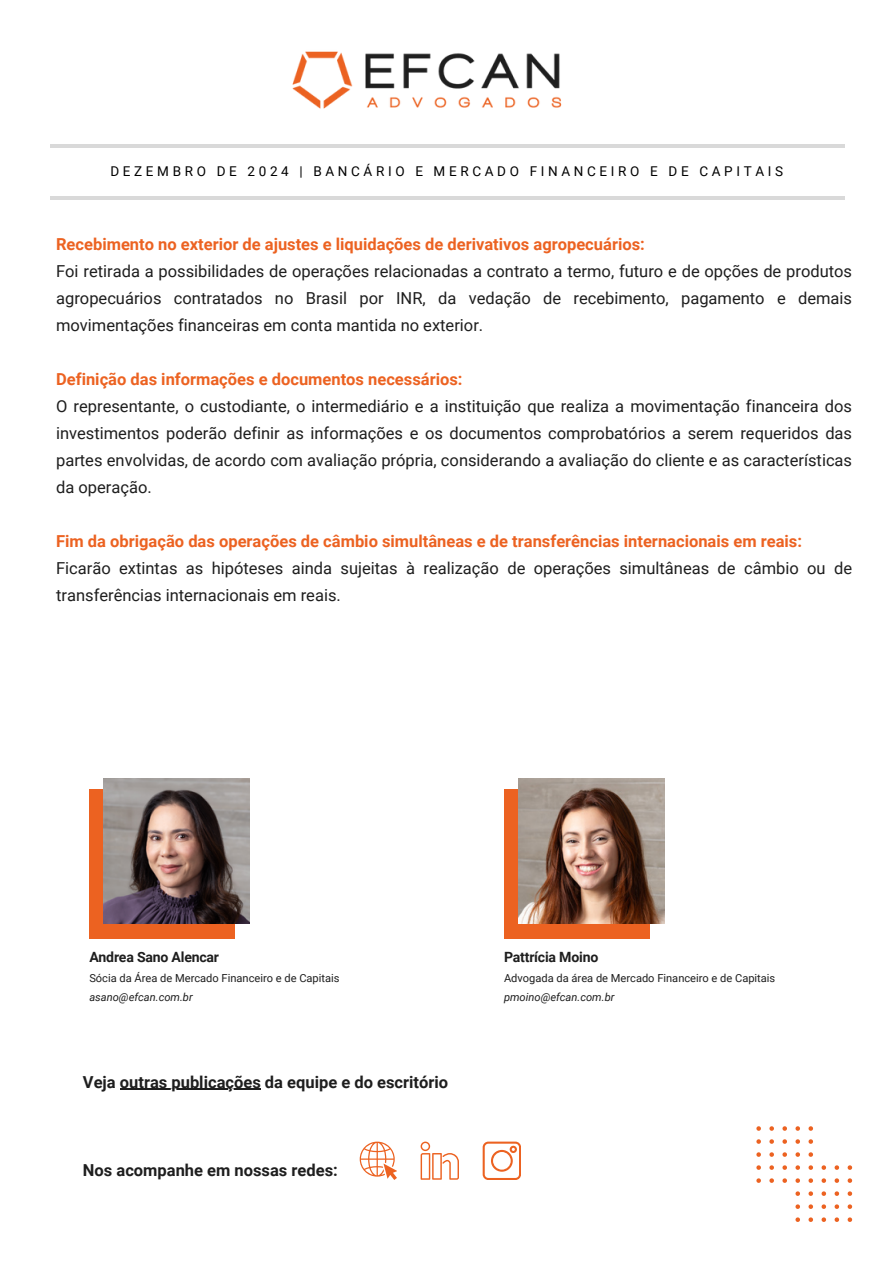
<style>
.page{position:relative;width:894px;height:1264px;background:#fff}
.page>*{position:absolute;margin:0;border:0;box-sizing:border-box;transform-origin:0 0}
.t1{font:16.5px/27px "Roboto";color:#1e1e1e}
.t2{font:700 16.5px "Roboto";color:#1e1e1e}
.t3{font:700 14.1px "Roboto";letter-spacing:-.015em;color:#1e1e1e}
.t4{font:13.5px "Roboto";letter-spacing:.27em;color:#000}
.t5{font:11.1px "Roboto";color:#1e1e1e}
.t6{font:italic 11.1px "Roboto";color:#1e1e1e}
.s1{font-weight:700;color:#ec6221}
</style>
<div class="page">
<hr style="left:50px;top:196px;width:794px;height:3px;background:#d9d9d9">
<hr style="left:50px;top:144px;width:794px;height:4px;background:#d9d9d9">
<img style="left:292px;top:51px;width:270px;height:58px">
<svg style="left:756px;top:1126px;width:4px;height:4px"></svg>
<svg style="left:769px;top:1126px;width:4px;height:4px"></svg>
<svg style="left:782px;top:1126px;width:4px;height:4px"></svg>
<svg style="left:795px;top:1126px;width:4px;height:4px"></svg>
<svg style="left:808px;top:1126px;width:4px;height:4px"></svg>
<svg style="left:756px;top:1139px;width:4px;height:4px"></svg>
<svg style="left:769px;top:1139px;width:4px;height:4px"></svg>
<svg style="left:782px;top:1139px;width:4px;height:4px"></svg>
<svg style="left:795px;top:1139px;width:4px;height:4px"></svg>
<svg style="left:808px;top:1139px;width:4px;height:4px"></svg>
<svg style="left:756px;top:1152px;width:4px;height:4px"></svg>
<svg style="left:769px;top:1152px;width:4px;height:4px"></svg>
<svg style="left:782px;top:1152px;width:4px;height:4px"></svg>
<svg style="left:795px;top:1152px;width:4px;height:4px"></svg>
<svg style="left:808px;top:1152px;width:4px;height:4px"></svg>
<svg style="left:756px;top:1165px;width:4px;height:4px"></svg>
<svg style="left:769px;top:1165px;width:4px;height:4px"></svg>
<svg style="left:782px;top:1165px;width:4px;height:4px"></svg>
<svg style="left:795px;top:1165px;width:4px;height:4px"></svg>
<svg style="left:808px;top:1165px;width:4px;height:4px"></svg>
<svg style="left:821px;top:1165px;width:4px;height:4px"></svg>
<svg style="left:834px;top:1165px;width:4px;height:4px"></svg>
<svg style="left:847px;top:1165px;width:4px;height:4px"></svg>
<svg style="left:756px;top:1178px;width:4px;height:4px"></svg>
<svg style="left:769px;top:1178px;width:4px;height:4px"></svg>
<svg style="left:782px;top:1178px;width:4px;height:4px"></svg>
<svg style="left:795px;top:1178px;width:4px;height:4px"></svg>
<svg style="left:808px;top:1178px;width:4px;height:4px"></svg>
<svg style="left:821px;top:1178px;width:4px;height:4px"></svg>
<svg style="left:834px;top:1178px;width:4px;height:4px"></svg>
<svg style="left:847px;top:1178px;width:4px;height:4px"></svg>
<svg style="left:795px;top:1191px;width:4px;height:4px"></svg>
<svg style="left:808px;top:1191px;width:4px;height:4px"></svg>
<svg style="left:821px;top:1191px;width:4px;height:4px"></svg>
<svg style="left:834px;top:1191px;width:4px;height:4px"></svg>
<svg style="left:847px;top:1191px;width:4px;height:4px"></svg>
<svg style="left:795px;top:1204px;width:4px;height:4px"></svg>
<svg style="left:808px;top:1204px;width:4px;height:4px"></svg>
<svg style="left:821px;top:1204px;width:4px;height:4px"></svg>
<svg style="left:834px;top:1204px;width:4px;height:4px"></svg>
<svg style="left:847px;top:1204px;width:4px;height:4px"></svg>
<svg style="left:795px;top:1217px;width:4px;height:4px"></svg>
<svg style="left:808px;top:1217px;width:4px;height:4px"></svg>
<svg style="left:821px;top:1217px;width:4px;height:4px"></svg>
<svg style="left:834px;top:1217px;width:4px;height:4px"></svg>
<svg style="left:847px;top:1217px;width:4px;height:4px"></svg>
<svg style="left:420px;top:1141px;width:39px;height:38px"></svg>
<svg style="left:482px;top:1141px;width:39px;height:38px"></svg>
<svg style="left:359px;top:1141px;width:38px;height:38px"></svg>
<hr style="left:120px;top:1088px;width:141px;height:1px;background:#1e1e1e">
<div style="left:89px;top:788px;width:146px;height:150px;background:#ec6221"></div>
<div style="left:504px;top:788px;width:145px;height:150px;background:#ec6221"></div>
<img style="left:103px;top:778px;width:146px;height:146px">
<img style="left:518px;top:778px;width:146px;height:146px">
<p class="t4" style="left:110px;top:164px;width:674px">DEZEMBRO DE 2024 | BANCÁRIO E MERCADO FINANCEIRO E DE CAPITAIS</p>
<p class="t1" style="left:56px;top:230px;width:797px"><span class="s1">Recebimento no exterior de ajustes e liquidações de derivativos agropecuários:<br></span>Foi retirada a possibilidades de operações relacionadas a contrato a termo, futuro e de opções de produtos agropecuários contratados no Brasil por INR, da vedação de recebimento, pagamento e demais movimentações financeiras em conta mantida no exterior.</p>
<p class="t1" style="left:56px;top:365px;width:797px"><span class="s1">Definição das informações e documentos necessários:<br></span>O representante, o custodiante, o intermediário e a instituição que realiza a movimentação financeira dos investimentos poderão definir as informações e os documentos comprobatórios a serem requeridos das partes envolvidas, de acordo com avaliação própria, considerando a avaliação do cliente e as características da operação.</p>
<h3 class="t1" style="left:56px;top:527px;width:797px"><span class="s1">Fim da obrigação das operações de câmbio simultâneas e de transferências internacionais em reais:<br></span>Ficarão extintas as hipóteses ainda sujeitas à realização de operações simultâneas de câmbio ou de transferências internacionais em reais.</h3>
<p class="t3" style="left:89px;top:949px;width:131px">Andrea Sano Alencar</p>
<p class="t5" style="left:89px;top:972px;width:252px">Sócia da Área de Mercado Financeiro e de Capitais</p>
<p class="t6" style="left:89px;top:990px;width:105px">asano@efcan.com.br</p>
<h2 class="t2" style="left:83px;top:1072px;width:366px">Veja outras publicações da equipe e do escritório</h2>
<h2 class="t2" style="left:83px;top:1160px;width:256px">Nos acompanhe em nossas redes:</h2>
<p class="t3" style="left:504px;top:949px;width:96px">Pattrícia Moino</p>
<p class="t5" style="left:504px;top:972px;width:273px">Advogada da área de Mercado Financeiro e de Capitais</p>
<p class="t6" style="left:504px;top:990px;width:112px">pmoino@efcan.com.br</p>
</div>
